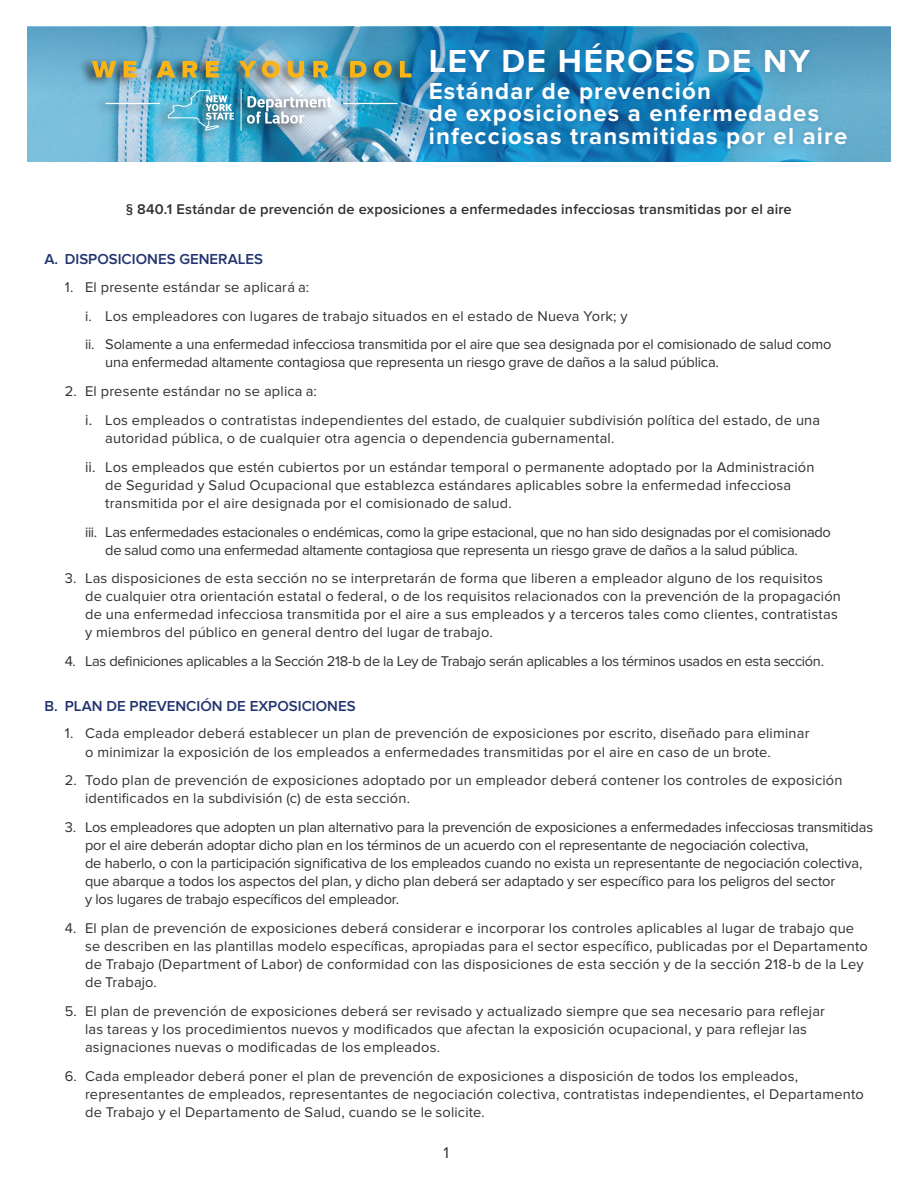
<style>
.page{position:relative;width:918px;height:1188px;background:#fff}
.page>*{position:absolute;margin:0;border:0;box-sizing:border-box;transform-origin:0 0}
.t1{font:700 33px "Proxima Nova";letter-spacing:.05em;color:#fff}
.t2{font:700 24px/22.5px "Proxima Nova";letter-spacing:.05em;color:#fff}
.t3{font:16.2px "Proxima Nova";color:#312f30}
.t4{font:600 15px "Proxima Nova";color:#22346f}
.t5{font:14.7px/18px "Proxima Nova";letter-spacing:.01em;color:#312f30}
.t6{font:14.7px/18px "Proxima Nova";letter-spacing:-.01em;color:#312f30}
.t7{font:14.7px/18px "Proxima Nova";letter-spacing:-.02em;color:#312f30}
.t8{font:600 14.7px "Proxima Nova";letter-spacing:.01em;color:#312f30}
.s1{font-size:15.3px}
</style>
<div class="page">
<img style="left:27px;top:94px;width:864px;height:68px">
<svg style="left:27px;top:27px;width:864px;height:67px;background:#4f9dc4"></svg>
<div style="left:423px;top:37px;width:429px;height:117px;background:#22346f;opacity:.2"></div>
<div style="left:79px;top:56px;width:334px;height:85px;background:#231f20;opacity:.75"></div>
<hr style="left:343px;top:103px;width:55px;height:1px;background:#fff">
<hr style="left:106px;top:103px;width:54px;height:1px;background:#fff">
<svg style="left:247px;top:96px;width:85px;height:28px"></svg>
<hr style="left:241px;top:89px;width:1px;height:42px;background:#fff">
<svg style="left:168px;top:90px;width:66px;height:41px;background:#62b6cf"></svg>
<svg style="left:92px;top:61px;width:24px;height:17px"></svg>
<svg style="left:124px;top:61px;width:12px;height:17px"></svg>
<svg style="left:157px;top:61px;width:18px;height:17px"></svg>
<svg style="left:183px;top:61px;width:14px;height:17px"></svg>
<svg style="left:206px;top:61px;width:13px;height:17px"></svg>
<svg style="left:239px;top:61px;width:17px;height:17px"></svg>
<svg style="left:262px;top:61px;width:18px;height:17px"></svg>
<svg style="left:288px;top:61px;width:16px;height:17px"></svg>
<svg style="left:313px;top:61px;width:15px;height:17px"></svg>
<svg style="left:350px;top:61px;width:16px;height:17px"></svg>
<svg style="left:374px;top:61px;width:18px;height:17px"></svg>
<svg style="left:400px;top:61px;width:11px;height:17px"></svg>
<h1 class="t1" style="left:429px;top:41px;width:383px">LEY DE HÉROES DE NY</h1>
<h2 class="t2" style="left:429px;top:81px;width:420px">Estándar de prevención<br>de exposiciones a enfermedades infecciosas transmitidas por el aire</h2>
<p class="t8" style="left:126px;top:201px;width:667px">§ 840.1 Estándar de prevención de exposiciones a enfermedades infecciosas transmitidas por el aire</p>
<p class="t4" style="left:45px;top:250px;width:220px">A. DISPOSICIONES GENERALES</p>
<p class="t5" style="left:85px;top:273px;width:748px;line-height:28.8px;text-indent:-20px">1. El presente estándar se aplicará a:<br>i. Los empleadores con lugares de trabajo situados en el estado de Nueva York; y<br>ii. Solamente a una enfermedad infecciosa transmitida por el aire que sea designada por el comisionado de salud como</p>
<p class="t6" style="left:105px;top:354px;width:615px">una enfermedad altamente contagiosa que representa un riesgo grave de daños a la salud pública.</p>
<p class="t5" style="left:85px;top:377px;width:737px;line-height:28.8px;text-indent:-20px">2. El presente estándar no se aplica a:<br><span class="s1">i.</span> Los empleados o contratistas independientes del estado, de cualquier subdivisión política del estado, de una</p>
<p class="t5" style="left:85px;top:424px;width:731px;line-height:28.8px;text-indent:20px">autoridad pública, o de cualquier otra agencia o dependencia gubernamental.<br><span class="s1">ii.</span> Los empleados que estén cubiertos por un estándar temporal o permanente adoptado por la Administración</p>
<p class="t5" style="left:105px;top:476px;width:688px">de Seguridad y Salud Ocupacional que establezca estándares aplicables sobre la enfermedad infecciosa transmitida por el aire designada por el comisionado de salud.</p>
<p class="t7" style="left:105px;top:523px;width:727px;text-indent:-20px">iii. Las enfermedades estacionales o endémicas, como la gripe estacional, que no han sido designadas por el comisionado de salud como una enfermedad altamente contagiosa que representa un riesgo grave de daños a la salud pública.</p>
<p class="t5" style="left:85px;top:570px;width:757px;text-indent:-20px">3. Las disposiciones de esta sección no se interpretarán de forma que liberen a empleador alguno de los requisitos de cualquier otra orientación estatal o federal, o de los requisitos relacionados con la prevención de la propagación de una enfermedad infecciosa transmitida por el aire a sus empleados y a terceros tales como clientes, contratistas y miembros del público en general dentro del lugar de trabajo.</p>
<p class="t7" style="left:65px;top:653px;width:761px">4. Las definiciones aplicables a la Sección 218-b de la Ley de Trabajo serán aplicables a los términos usados en esta sección.</p>
<p class="t4" style="left:45px;top:697px;width:313px">B. PLAN DE PREVENCIÓN DE EXPOSICIONES</p>
<p class="t5" style="left:85px;top:725px;width:726px;text-indent:-20px">1. Cada empleador deberá establecer un plan de prevención de exposiciones por escrito, diseñado para eliminar o minimizar la exposición de los empleados a enfermedades transmitidas por el aire en caso de un brote.</p>
<p class="t5" style="left:85px;top:772px;width:759px;text-indent:-20px">2. Todo plan de prevención de exposiciones adoptado por un empleador deberá contener los controles de exposición identificados en la subdivisión (c) de esta sección.</p>
<p class="t6" style="left:85px;top:818px;width:790px;text-indent:-20px">3. Los empleadores que adopten un plan alternativo para la prevención de exposiciones a enfermedades infecciosas transmitidas por el aire deberán adoptar dicho plan en los términos de un acuerdo con el representante de negociación colectiva,<br>de haberlo, o con la participación significativa de los empleados cuando no exista un representante de negociación colectiva, que abarque a todos los aspectos del plan, y dicho plan deberá ser adaptado y ser específico para los peligros del sector<br>y los lugares de trabajo específicos del empleador.</p>
<p class="t5" style="left:85px;top:919px;width:784px;text-indent:-20px">4. El plan de prevención de exposiciones deberá considerar e incorporar los controles aplicables al lugar de trabajo que se describen en las plantillas modelo específicas, apropiadas para el sector específico, publicadas por el Departamento de Trabajo (Department of Labor) de conformidad con las disposiciones de esta sección y de la sección 218-b de la Ley de Trabajo.</p>
<p class="t5" style="left:85px;top:1002px;width:742px;text-indent:-20px">5. El plan de prevención de exposiciones deberá ser revisado y actualizado siempre que sea necesario para reflejar las tareas y los procedimientos nuevos y modificados que afectan la exposición ocupacional, y para reflejar las asignaciones nuevas o modificadas de los empleados.</p>
<p class="t5" style="left:85px;top:1067px;width:780px;text-indent:-20px">6. Cada empleador deberá poner el plan de prevención de exposiciones a disposición de todos los empleados, representantes de empleados, representantes de negociación colectiva, contratistas independientes, el Departamento de Trabajo y el Departamento de Salud, cuando se le solicite.</p>
<p class="t3" style="left:443px;top:1143px;width:7px">1</p>
</div>
